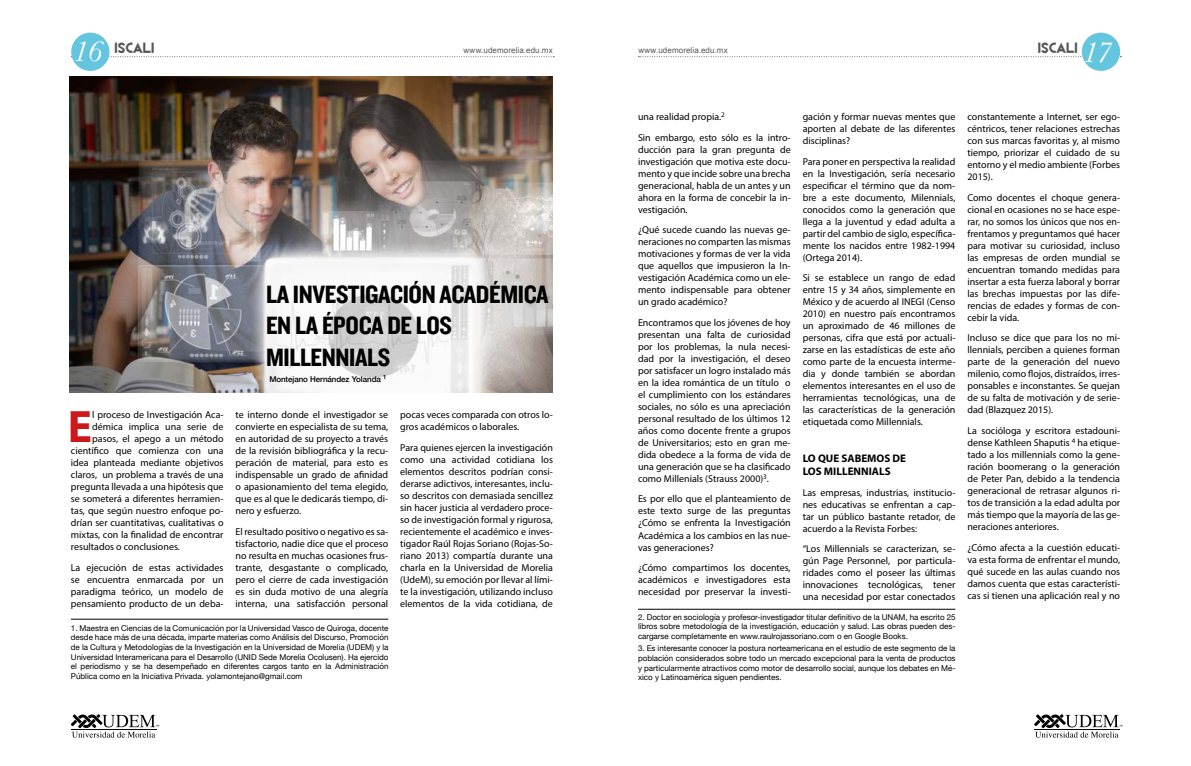
<style>
.page{position:relative;width:1191px;height:766px;background:#fff}
.page>*{position:absolute;margin:0;border:0;box-sizing:border-box;transform-origin:0 0}
.t1{font:700 45.6px "Myriad Pro";color:#cd171a}
.t2{font:italic 30px "Baskerville";color:#fff}
.t3{font:26px/31.2px "Knockout HTF50 Welterweight";letter-spacing:-.015em;color:#000}
.t4{font:14px "REVOLUTION";letter-spacing:-.02em;color:#575756}
.t5{font:700 11px/13.2px "Myriad Pro";color:#000}
.t6{font:10px/12px "Myriad Pro";color:#000;text-align:justify}
.t7{font:8px/9.6px "Helvetica Neue";color:#000;text-align:justify}
.t8{font:8px "Arial";letter-spacing:.015em;color:#575756}
.t9{font:500 8px "Helvetica Neue";letter-spacing:-.01em;color:#000}
</style>
<div class="page">
<svg style="left:71px;top:714px;width:88px;height:23px"></svg>
<svg style="left:1034px;top:714px;width:88px;height:23px"></svg>
<svg style="left:71px;top:56px;width:483px;height:1px"></svg>
<div style="left:71px;top:33px;width:38px;height:38px;background:#64c5de;border-radius:50%"></div>
<svg style="left:638px;top:56px;width:483px;height:1px"></svg>
<div style="left:1081px;top:33px;width:39px;height:38px;background:#64c5de;border-radius:50%"></div>
<img style="left:70px;top:77px;width:483px;height:315px">
<hr style="left:71px;top:618px;width:317px;height:1px;background:#000">
<hr style="left:638px;top:609px;width:317px;height:1px;background:#000">
<h2 class="t2" style="left:74px;top:31px;width:30px">16</h2>
<h2 class="t2" style="left:1083px;top:32px;width:30px">17</h2>
<h3 class="t4" style="left:114px;top:36px;width:41px">ISCALI</h3>
<p class="t8" style="left:463px;top:45px;width:91px">www.udemorelia.edu.mx</p>
<p class="t8" style="left:638px;top:45px;width:91px">www.udemorelia.edu.mx</p>
<h3 class="t4" style="left:1037px;top:36px;width:41px">ISCALI</h3>
<h1 class="t1" style="left:68px;top:397px;width:26px">E</h1>
<p class="t6" style="left:92px;top:408px;width:133px">l proceso de Investigación Aca-</p>
<p class="t6" style="left:92px;top:420px;width:133px">démica implica una serie de</p>
<p class="t6" style="left:92px;top:432px;width:133px">pasos, el apego a un método</p>
<p class="t6" style="left:71px;top:444px;width:154px">científico que comienza con una</p>
<p class="t6" style="left:71px;top:456px;width:154px">idea planteada mediante objetivos</p>
<p class="t6" style="left:71px;top:468px;width:154px">claros, un problema a través de una</p>
<p class="t6" style="left:71px;top:480px;width:154px">pregunta llevada a una hipótesis que</p>
<p class="t6" style="left:71px;top:492px;width:154px">se someterá a diferentes herramien-</p>
<p class="t6" style="left:71px;top:504px;width:154px">tas, que según nuestro enfoque po-</p>
<p class="t6" style="left:71px;top:516px;width:154px">drían ser cuantitativas, cualitativas o</p>
<p class="t6" style="left:71px;top:528px;width:154px">mixtas, con la finalidad de encontrar</p>
<p class="t6" style="left:71px;top:540px;width:111px">resultados o conclusiones.</p>
<p class="t6" style="left:71px;top:561px;width:154px">La ejecución de estas actividades se encuentra enmarcada por un paradigma teórico, un modelo de pensamiento producto de un deba-</p>
<h3 class="t3" style="left:266px;top:279px;width:284px">LA INVESTIGACIÓN ACADÉMICA<br>EN LA ÉPOCA DE LOS<br>MILLENNIALS</h3>
<p class="t9" style="left:269px;top:372px;width:118px">Montejano Hernández Yolanda <sup>1</sup></p>
<p class="t6" style="left:235px;top:408px;width:154px">te interno donde el investigador se convierte en especialista de su tema, en autoridad de su proyecto a través de la revisión bibliográfica y la recu&shy;peración de material, para esto es indispensable un grado de afinidad o apasionamiento del tema elegido, que es al que le dedicarás tiempo, di&shy;nero y esfuerzo.</p>
<p class="t6" style="left:235px;top:525px;width:154px">El resultado positivo o negativo es sa&shy;tisfactorio, nadie dice que el proceso no resulta en muchas ocasiones frus&shy;trante, desgastante o complicado, pero el cierre de cada investigación es sin duda motivo de una alegría interna, una satisfacción personal</p>
<p class="t6" style="left:400px;top:408px;width:154px">pocas veces comparada con otros lo&shy;gros académicos o laborales.</p>
<p class="t6" style="left:400px;top:441px;width:154px">Para quienes ejercen la investigación como una actividad cotidiana los elementos descritos podrían consi&shy;derarse adictivos, interesantes, inclu&shy;so descritos con demasiada sencillez sin hacer justicia al verdadero proce&shy;so de investigación formal y rigurosa, recientemente el académico e inves&shy;tigador Raúl Rojas Soriano (Rojas-So&shy;riano 2013) compartía durante una charla en la Universidad de Morelia (UdeM), su emoción por llevar al lími&shy;te la investigación, utilizando incluso elementos de la vida cotidiana, de</p>
<p class="t6" style="left:638px;top:106px;width:154px;line-height:20.5px">una realidad propia.<sup>2<br></sup>Sin embargo, esto sólo es la intro-</p>
<p class="t6" style="left:638px;top:143px;width:154px">ducción para la gran pregunta de investigación que motiva este docu&shy;mento y que incide sobre una brecha generacional, habla de un antes y un ahora en la forma de concebir la in&shy;vestigación.</p>
<p class="t6" style="left:638px;top:224px;width:154px">¿Qué sucede cuando las nuevas ge&shy;neraciones no comparten las mismas motivaciones y formas de ver la vida que aquellos que impusieron la In&shy;vestigación Académica como un ele&shy;mento indispensable para obtener un grado académico?</p>
<p class="t6" style="left:638px;top:316px;width:154px">Encontramos que los jóvenes de hoy presentan una falta de curiosidad por los problemas, la nula necesi&shy;dad por la investigación, el deseo por satisfacer un logro instalado más en la idea romántica de un título o el cumplimiento con los estándares sociales, no sólo es una apreciación personal resultado de los últimos 12 años como docente frente a grupos de Universitarios; esto en gran me&shy;dida obedece a la forma de vida de una generación que se ha clasificado como Millenials (Strauss 2000)<sup>3</sup>.</p>
<p class="t6" style="left:638px;top:493px;width:154px">Es por ello que el planteamiento de este texto surge de las preguntas ¿Cómo se enfrenta la Investigación Académica a los cambios en las nue&shy;vas generaciones?</p>
<p class="t6" style="left:638px;top:561px;width:154px">¿Cómo compartimos los docentes, académicos e investigadores esta necesidad por preservar la investi-</p>
<p class="t6" style="left:802px;top:111px;width:154px">gación y formar nuevas mentes que aporten al debate de las diferentes disciplinas?</p>
<p class="t6" style="left:802px;top:155px;width:154px">Para poner en perspectiva la realidad en la Investigación, sería necesario especificar el término que da nom&shy;bre a este documento, Milennials, conocidos como la generación que llega a la juventud y edad adulta a partir del cambio de siglo, específica&shy;mente los nacidos entre 1982-1994 (Ortega 2014).</p>
<p class="t6" style="left:802px;top:272px;width:154px">Si se establece un rango de edad entre 15 y 34 años, simplemente en México y de acuerdo al INEGI (Censo 2010) en nuestro país encontramos un aproximado de 46 millones de personas, cifra que está por actuali&shy;zarse en las estadísticas de este año como parte de la encuesta interme&shy;dia y donde también se abordan elementos interesantes en el uso de herramientas tecnológicas, una de las características de la generación etiquetada como Millennials.</p>
<p class="t5" style="left:802px;top:451px;width:105px">LO QUE SABEMOS DE<br>LOS MILLENNIALS</p>
<p class="t6" style="left:802px;top:486px;width:154px">Las empresas, industrias, institucio&shy;nes educativas se enfrentan a cap&shy;tar un público bastante retador, de acuerdo a la Revista Forbes:</p>
<p class="t6" style="left:802px;top:542px;width:154px">“Los Millennials se caracterizan, se&shy;gún Page Personnel, por particula&shy;ridades como el poseer las últimas innovaciones tecnológicas, tener una necesidad por estar conectados</p>
<p class="t7" style="left:71px;top:623px;width:319px">1. Maestra en Ciencias de la Comunicación por la Universidad Vasco de Quiroga, docente desde hace más de una década, imparte materias como Análisis del Discurso, Promoción de la Cultura y Metodologías de la Investigación en la Universidad de Morelia (UDEM) y la Universidad Interamericana para el Desarrollo (UNID Sede Morelia Ocolusen). Ha ejercido el periodismo y se ha desempeñado en diferentes cargos tanto en la Administración Pública como en la Iniciativa Privada. yolamontejano@gmail.com</p>
<p class="t7" style="left:638px;top:612px;width:319px">2. Doctor en sociología y profesor-investigador titular definitivo de la UNAM, ha escrito 25 libros sobre metodología de la investigación, educación y salud. Las obras pueden des&shy;cargarse completamente en www.raulrojassoriano.com o en Google Books.</p>
<p class="t7" style="left:638px;top:644px;width:319px">3. Es interesante conocer la postura norteamericana en el estudio de este segmento de la población considerados sobre todo un mercado excepcional para la venta de productos y particularmente atractivos como motor de desarrollo social, aunque los debates en Mé&shy;xico y Latinoamérica siguen pendientes.</p>
<p class="t6" style="left:967px;top:111px;width:154px">constantemente a Internet, ser ego&shy;céntricos, tener relaciones estrechas con sus marcas favoritas y, al mismo tiempo, priorizar el cuidado de su entorno y el medio ambiente (Forbes 2015).</p>
<p class="t6" style="left:967px;top:191px;width:154px">Como docentes el choque genera&shy;cional en ocasiones no se hace espe&shy;rar, no somos los únicos que nos en&shy;frentamos y preguntamos qué hacer para motivar su curiosidad, incluso las empresas de orden mundial se encuentran tomando medidas para insertar a esta fuerza laboral y borrar las brechas impuestas por las dife&shy;rencias de edades y formas de con&shy;cebir la vida.</p>
<p class="t6" style="left:967px;top:332px;width:154px">Incluso se dice que para los no mi&shy;llennials, perciben a quienes forman parte de la generación del nuevo milenio, como flojos, distraídos, irres&shy;ponsables e inconstantes. Se quejan de su falta de motivación y de serie&shy;dad (Blazquez 2015).</p>
<p class="t6" style="left:967px;top:424px;width:154px">La socióloga y escritora estadouni&shy;dense Kathleen Shaputis <sup>4</sup> ha etique&shy;tado a los millennials como la gene&shy;ración boomerang o la generación de Peter Pan, debido a la tendencia generacional de retrasar algunos ri&shy;tos de transición a la edad adulta por más tiempo que la mayoría de las ge&shy;neraciones anteriores.</p>
<p class="t6" style="left:967px;top:541px;width:154px">¿Cómo afecta a la cuestión educati&shy;va esta forma de enfrentar el mundo, qué sucede en las aulas cuando nos damos cuenta que estas característi&shy;cas si tienen una aplicación real y no</p>
</div>
